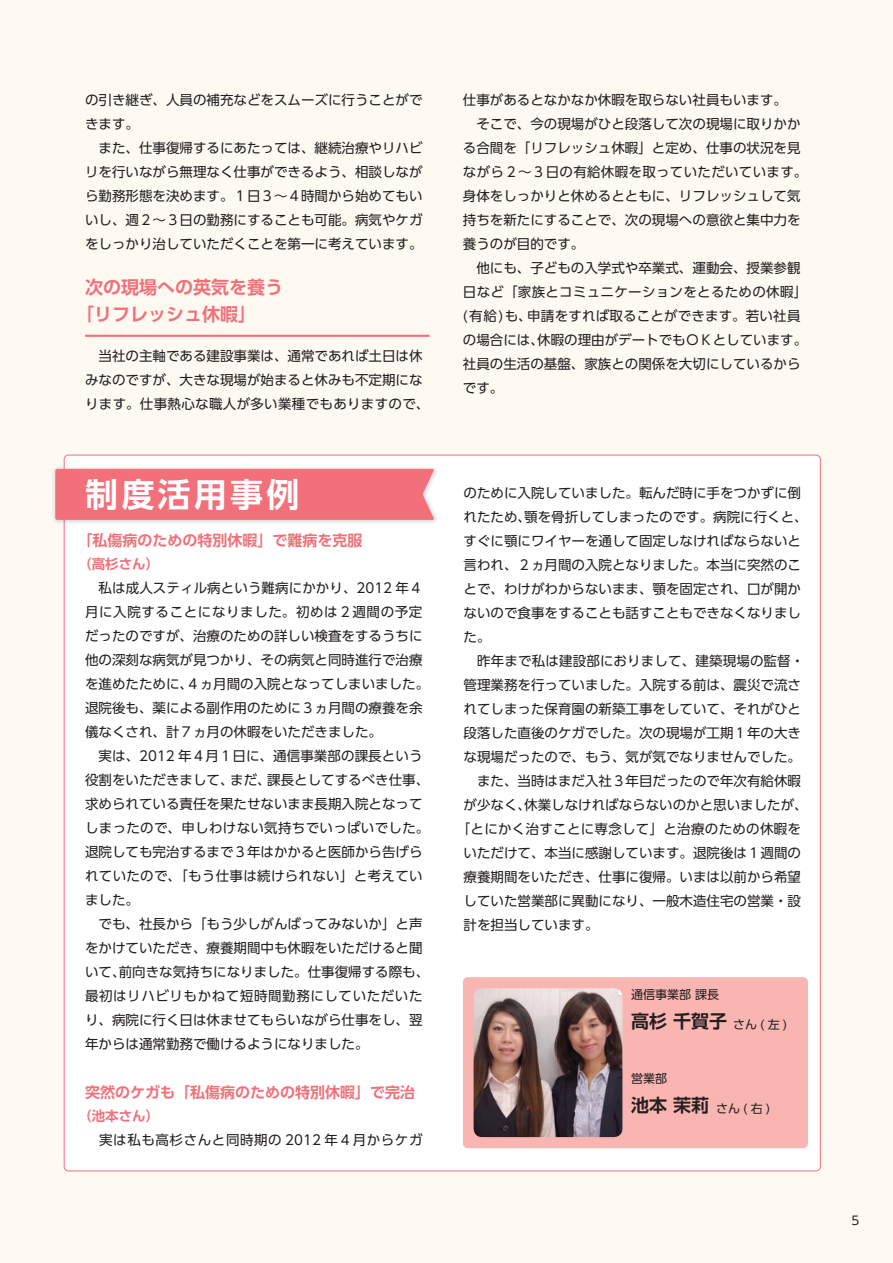
<style>
.page{position:relative;width:893px;height:1263px;background:#fef9f1}
.page>*{position:absolute;margin:0;border:0;box-sizing:border-box;transform-origin:0 0}
.t1{font:700 33px "UD Shin Go Pro De";letter-spacing:.1em;color:#fff}
.t2{font:700 18px/27px "UD Shin Go Pro De";color:#f17079}
.t3{font:700 18px "UD Shin Go Pro De";color:#231f20}
.t4{font:700 15px "UD Shin Go Pro De";color:#f17079}
.t5{font:13.5px/24px "UD Shin Go Pro";color:#231f20}
.t6{font:13.5px "UD Shin Go Pro";letter-spacing:.045em;color:#231f20}
.t7{font:13.5px "UD Shin Go Pro";letter-spacing:.02em;color:#231f20}
.t8{font:700 13.5px "UD Shin Go Pro De";color:#f17079}
.t9{font:12px "UD Shin Go Pro";color:#231f20}
</style>
<div class="page">
<div style="left:64px;top:455px;width:756px;height:716px;background:#fff;border-radius:4px"></div>
<div style="left:51px;top:465px;width:387px;height:60px;background:#231f20;opacity:.2"></div>
<div style="left:55px;top:469px;width:379px;height:51px;background:#f17079"></div>
<div style="left:463px;top:977px;width:345px;height:171px;background:#f9b5b1;border-radius:5px"></div>
<hr style="left:85px;top:335px;width:344px;height:2px;background:#f17079">
<img style="left:474px;top:988px;width:148px;height:149px">
<p class="t5" style="left:85px;top:87px;width:339px">の引き継ぎ、人員の補充などをスムーズに行うことができます。<br>　また、仕事復帰するにあたっては、継続治療やリハビリを行いながら無理なく仕事ができるよう、相談しながら勤務形態を決めます。１日３～４時間から始めてもいいし、週２～３日の勤務にすることも可能。病気やケガをしっかり治していただくことを第一に考えています。</p>
<h2 class="t2" style="left:76px;top:273px;width:208px;text-indent:9px">次の現場への英気を養う「リフレッシュ休暇」</h2>
<p class="t5" style="left:85px;top:344px;width:346px">　当社の主軸である建設事業は、通常であれば土日は休みなのですが、大きな現場が始まると休みも不定期になります。仕事熱心な職人が多い業種でもありますので、</p>
<h1 class="t1" style="left:85px;top:468px;width:216px">制度活用事例</h1>
<p class="t4" style="left:78px;top:528px;width:286px">「私傷病のための特別休暇」で難病を克服</p>
<p class="t8" style="left:78px;top:553px;width:82px">（高杉さん）</p>
<p class="t5" style="left:85px;top:576px;width:346px">　私は成人スティル病という難病にかかり、2012 年４月に入院することになりました。初めは２週間の予定だったのですが、治療のための詳しい検査をするうちに他の深刻な病気が見つかり、その病気と同時進行で治療を進めたために、４ヵ月間の入院となってしまいました。退院後も、薬による副作用のために３ヵ月間の療養を余儀なくされ、計７ヵ月の休暇をいただきました。<br>　実は、2012 年４月１日に、通信事業部の課長という役割をいただきまして、まだ、課長としてするべき仕事、求められている責任を果たせないまま長期入院となってしまったので、申しわけない気持ちでいっぱいでした。退院しても完治するまで３年はかかると医師から告げられていたので、「もう仕事は続けられない」と考えていました。<br>　でも、社長から「もう少しがんばってみないか」と声をかけていただき、療養期間中も休暇をいただけると聞いて、前向きな気持ちになりました。仕事復帰する際も、最初はリハビリもかねて短時間勤務にしていただいたり、病院に行く日は休ませてもらいながら仕事をし、翌年からは通常勤務で働けるようになりました。</p>
<p class="t4" style="left:85px;top:1080px;width:331px">突然のケガも「私傷病のための特別休暇」で完治</p>
<p class="t8" style="left:78px;top:1105px;width:82px">（池本さん）</p>
<p class="t6" style="left:85px;top:1129px;width:339px">　実は私も高杉さんと同時期の 2012 年４月からケガ</p>
<p class="t5" style="left:463px;top:87px;width:346px">仕事があるとなかなか休暇を取らない社員もいます。<br>　そこで、今の現場がひと段落して次の現場に取りかかる合間を「リフレッシュ休暇」と定め、仕事の状況を見ながら２～３日の有給休暇を取っていただいています。身体をしっかりと休めるとともに、リフレッシュして気持ちを新たにすることで、次の現場への意欲と集中力を養うのが目的です。<br>　他にも、子どもの入学式や卒業式、運動会、授業参観日など「家族とコミュニケーションをとるための休暇」(有給)も、申請をすれば取ることができます。若い社員の場合には、休暇の理由がデートでもＯＫとしています。社員の生活の基盤、家族との関係を大切にしているからです。</p>
<p class="t5" style="left:463px;top:480px;width:339px">のために入院していました。転んだ時に手をつかずに倒</p>
<p class="t5" style="left:463px;top:504px;width:346px">れたため、顎を骨折してしまったのです。病院に行くと、</p>
<p class="t5" style="left:463px;top:528px;width:339px">すぐに顎にワイヤーを通して固定しなければならないと</p>
<p class="t5" style="left:463px;top:552px;width:339px">言われ、２ヵ月間の入院となりました。本当に突然のこ</p>
<p class="t5" style="left:463px;top:576px;width:339px">とで、わけがわからないまま、顎を固定され、口が開か</p>
<p class="t5" style="left:463px;top:600px;width:339px">ないので食事をすることも話すこともできなくなりまし</p>
<p class="t5" style="left:463px;top:624px;width:28px">た。</p>
<p class="t5" style="left:463px;top:648px;width:342px">　昨年まで私は建設部におりまして、建築現場の監督・</p>
<p class="t5" style="left:463px;top:672px;width:339px">管理業務を行っていました。入院する前は、震災で流さ</p>
<p class="t5" style="left:463px;top:696px;width:339px">れてしまった保育園の新築工事をしていて、それがひと</p>
<p class="t5" style="left:463px;top:720px;width:339px">段落した直後のケガでした。次の現場が工期１年の大き</p>
<p class="t5" style="left:463px;top:744px;width:339px">な現場だったので、もう、気が気でなりませんでした。</p>
<p class="t5" style="left:463px;top:768px;width:339px">　また、当時はまだ入社３年目だったので年次有給休暇</p>
<p class="t5" style="left:463px;top:792px;width:346px">が少なく、休業しなければならないのかと思いましたが、</p>
<p class="t7" style="left:457px;top:818px;width:346px">「とにかく治すことに専念して」と治療のための休暇を</p>
<p class="t5" style="left:463px;top:840px;width:339px">いただけて、本当に感謝しています。退院後は１週間の</p>
<p class="t5" style="left:463px;top:864px;width:339px">療養期間をいただき、仕事に復帰。いまは以前から希望</p>
<p class="t5" style="left:463px;top:888px;width:339px">していた営業部に異動になり、一般木造住宅の営業・設</p>
<p class="t5" style="left:463px;top:912px;width:136px">計を担当しています。</p>
<p class="t9" style="left:631px;top:984px;width:89px">通信事業部 課長</p>
<h2 class="t3" style="left:631px;top:1006px;width:97px">高杉 千賀子</h2>
<p class="t9" style="left:733px;top:1015px;width:55px">さん(左)</p>
<p class="t9" style="left:631px;top:1068px;width:37px">営業部</p>
<h2 class="t3" style="left:631px;top:1090px;width:79px">池本 茉莉</h2>
<p class="t9" style="left:716px;top:1099px;width:55px">さん(右)</p>
<p class="t9" style="left:852px;top:1211px;width:9px">5</p>
</div>
